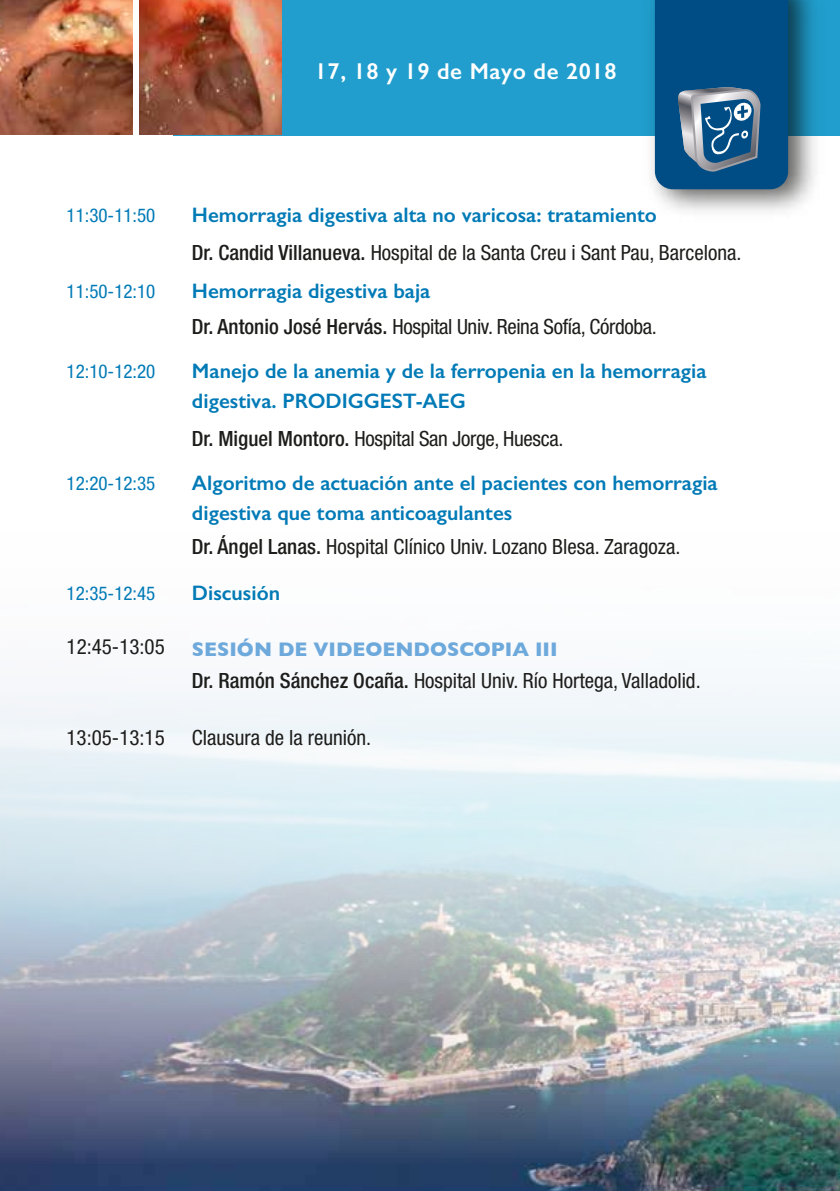
<style>
.page{position:relative;width:840px;height:1191px;background:#fff}
.page>*{position:absolute;margin:0;border:0;box-sizing:border-box;transform-origin:0 0}
.t1{font:600 23px "Gill Sans";letter-spacing:.025em;color:#fff}
.t2{font:condensed 21px "Helvetica Neue LT Std";color:#1d1d1b}
.t3{font:600 21px/30px "Gill Sans";color:#007ab6}
.t4{font:700 20px "Gill Sans";color:#6ea9dc}
.t5{font:condensed 19px "Helvetica Neue LT Std";color:#007ab6}
.s1{font-weight:500}
</style>
<div class="page">
<img style="left:0;top:1166px;width:839px;height:25px">
<img style="left:0;top:677px;width:839px;height:489px">
<div style="left:174px;top:0;width:665px;height:135px;background:#219ecd"></div>
<img style="left:0;top:0;width:133px;height:135px">
<img style="left:139px;top:0;width:142px;height:135px">
<img style="left:636px;top:0;width:193px;height:212px">
<svg style="left:654px;top:0;width:133px;height:189px;background:#1a5c8d"></svg>
<p class="t1" style="left:315px;top:57px;width:303px">17, 18 y 19 de Mayo de 2018</p>
<p class="t5" style="left:66px;top:204px;width:90px">11:30-11:50</p>
<p class="t3" style="left:192px;top:200px;width:466px">Hemorragia digestiva alta no varicosa: tratamiento</p>
<p class="t2" style="left:192px;top:241px;width:550px"><span class="s1">Dr. Candid Villanueva.</span> Hospital de la Santa Creu i Sant Pau, Barcelona.</p>
<p class="t5" style="left:66px;top:280px;width:90px">11:50-12:10</p>
<p class="t3" style="left:192px;top:276px;width:240px">Hemorragia digestiva baja</p>
<p class="t2" style="left:192px;top:315px;width:466px"><span class="s1">Dr. Antonio José Hervás.</span> Hospital Univ. Reina Sofía, Córdoba.</p>
<p class="t5" style="left:66px;top:360px;width:90px">12:10-12:20</p>
<p class="t3" style="left:192px;top:356px;width:516px">Manejo de la anemia y de la ferropenia en la hemorragia digestiva. PRODIGGEST-AEG</p>
<p class="t2" style="left:192px;top:427px;width:373px"><span class="s1">Dr. Miguel Montoro.</span> Hospital San Jorge, Huesca.</p>
<p class="t5" style="left:66px;top:472px;width:90px">12:20-12:35</p>
<p class="t3" style="left:192px;top:468px;width:527px">Algoritmo de actuación ante el pacientes con hemorragia digestiva que toma anticoagulantes</p>
<p class="t2" style="left:192px;top:535px;width:489px"><span class="s1">Dr. Ángel Lanas.</span> Hospital Clínico Univ. Lozano Blesa. Zaragoza.</p>
<p class="t5" style="left:66px;top:582px;width:90px">12:35-12:45</p>
<p class="t3" style="left:192px;top:578px;width:90px">Discusión</p>
<p class="t2" style="left:67px;top:635px;width:100px">12:45-13:05</p>
<p class="t4" style="left:192px;top:634px;width:367px">SESIÓN DE VIDEOENDOSCOPIA III</p>
<p class="t2" style="left:192px;top:669px;width:510px"><span class="s1">Dr. Ramón Sánchez Ocaña.</span> Hospital Univ. Río Hortega, Valladolid.</p>
<p class="t2" style="left:66px;top:725px;width:100px">13:05-13:15</p>
<p class="t2" style="left:192px;top:725px;width:181px">Clausura de la reunión.</p>
</div>
